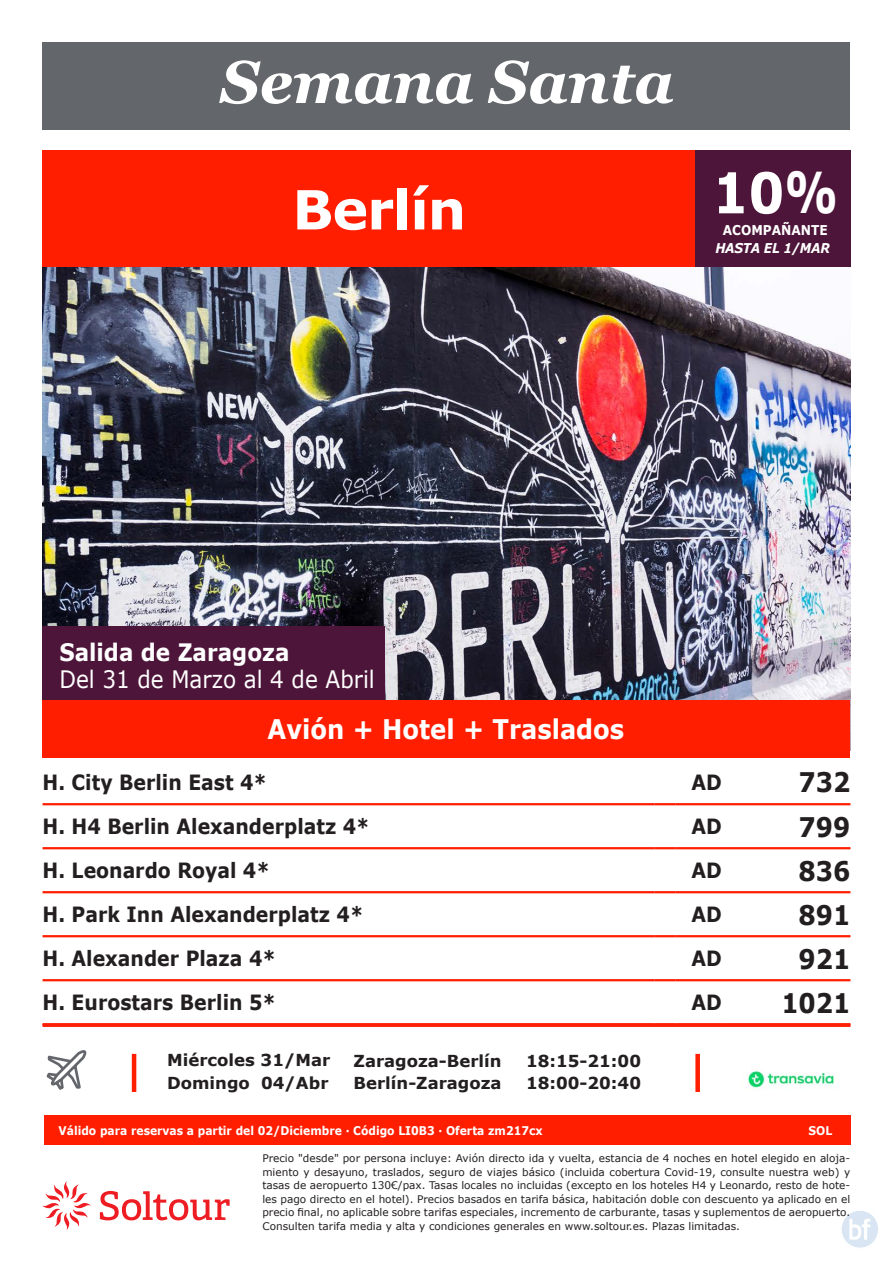
<style>
.page{position:relative;width:893px;height:1263px;background:#fff}
.page>*{position:absolute;margin:0;border:0;box-sizing:border-box;transform-origin:0 0}
.t1{font:italic 700 60px "Georgia";color:#fff}
.t2{font:700 56.25px "Verdana";color:#fff;scale:.9 1}
.t3{font:700 54px "Verdana";letter-spacing:-.02em;color:#fff}
.t4{font:700 27px "Verdana";color:#fff;scale:.9 1}
.t5{font:700 27px "Verdana";color:#231f20;scale:.9 1}
.t6{font:24px "Verdana";color:#fff;scale:.9 1}
.t7{font:700 24px "Verdana";color:#fff;scale:.9 1}
.t8{font:700 21px "Verdana";color:#231f20;scale:.9 1}
.t9{font:700 16.5px/22.5px "Verdana";color:#231f20}
.t10{font:italic 700 13.5px "Verdana";letter-spacing:-.02em;color:#fff;scale:.9 1}
.t11{font:700 13.5px "Verdana";color:#fff;scale:.9 1}
.t12{font:700 12px "Verdana";color:#fff;scale:.9 1}
.t13{font:10.5px/13.5px "Verdana";color:#231f20;text-align:justify}
</style>
<div class="page">
<img style="left:43px;top:267px;width:807px;height:433px">
<svg style="left:46px;top:1050px;width:41px;height:40px"></svg>
<hr style="left:132px;top:1054px;width:4px;height:38px;background:#ff1e00">
<div style="left:695px;top:1054px;width:5px;height:38px;background:#ff1e00"></div>
<img style="left:748px;top:1071px;width:86px;height:17px">
<hr style="left:43px;top:1024px;width:807px;height:3px;background:#ff1e00">
<div style="left:43px;top:151px;width:807px;height:116px;background:#ff1e00"></div>
<div style="left:695px;top:151px;width:155px;height:116px;background:#4d1539"></div>
<div style="left:43px;top:43px;width:807px;height:87px;background:#63666a"></div>
<div style="left:44px;top:1115px;width:806px;height:30px;background:#ff1e00"></div>
<div style="left:43px;top:700px;width:807px;height:57px;background:#ff1e00"></div>
<div style="left:43px;top:626px;width:342px;height:74px;background:#4d1539"></div>
<hr style="left:43px;top:803px;width:612px;height:2px;background:#ff1e00">
<hr style="left:655px;top:803px;width:20px;height:2px;background:#ff1e00">
<hr style="left:675px;top:803px;width:47px;height:2px;background:#ff1e00">
<hr style="left:722px;top:803px;width:128px;height:2px;background:#ff1e00">
<hr style="left:43px;top:847px;width:612px;height:2px;background:#ff1e00">
<hr style="left:655px;top:847px;width:20px;height:2px;background:#ff1e00">
<hr style="left:675px;top:847px;width:47px;height:2px;background:#ff1e00">
<hr style="left:722px;top:847px;width:128px;height:2px;background:#ff1e00">
<hr style="left:43px;top:891px;width:612px;height:2px;background:#ff1e00">
<hr style="left:655px;top:891px;width:20px;height:2px;background:#ff1e00">
<hr style="left:675px;top:891px;width:47px;height:2px;background:#ff1e00">
<hr style="left:722px;top:891px;width:128px;height:2px;background:#ff1e00">
<hr style="left:43px;top:935px;width:612px;height:2px;background:#ff1e00">
<hr style="left:655px;top:935px;width:20px;height:2px;background:#ff1e00">
<hr style="left:675px;top:935px;width:47px;height:2px;background:#ff1e00">
<hr style="left:722px;top:935px;width:128px;height:2px;background:#ff1e00">
<hr style="left:43px;top:979px;width:612px;height:2px;background:#ff1e00">
<hr style="left:655px;top:979px;width:20px;height:2px;background:#ff1e00">
<hr style="left:675px;top:979px;width:47px;height:2px;background:#ff1e00">
<hr style="left:722px;top:979px;width:128px;height:2px;background:#ff1e00">
<hr style="left:43px;top:1023px;width:612px;height:2px;background:#ff1e00">
<hr style="left:655px;top:1023px;width:20px;height:2px;background:#ff1e00">
<hr style="left:675px;top:1023px;width:47px;height:2px;background:#ff1e00">
<hr style="left:722px;top:1023px;width:128px;height:2px;background:#ff1e00">
<svg style="left:42px;top:1181px;width:188px;height:49px"></svg>
<img style="left:841px;top:1211px;width:37px;height:37px">
<h1 class="t1" style="left:220px;top:43px;width:455px">Semana Santa</h1>
<h3 class="t3" style="left:292px;top:172px;width:175px">Berlín</h3>
<h2 class="t2" style="left:712px;top:153px;width:141px">10%</h2>
<p class="t11" style="left:723px;top:221px;width:118px">ACOMPAÑANTE</p>
<p class="t10" style="left:715px;top:238px;width:129px">HASTA EL 1/MAR</p>
<h3 class="t7" style="left:59px;top:635px;width:257px">Salida de Zaragoza</h3>
<h3 class="t6" style="left:59px;top:663px;width:352px">Del 31 de Marzo al 4 de Abril</h3>
<h3 class="t4" style="left:268px;top:710px;width:398px">Avión + Hotel + Traslados</h3>
<h3 class="t8" style="left:43px;top:767px;width:251px">H. City Berlin East 4*</h3>
<h3 class="t8" style="left:692px;top:767px;width:35px">AD</h3>
<h3 class="t5" style="left:799px;top:763px;width:59px">732</h3>
<h3 class="t8" style="left:43px;top:812px;width:365px">H. H4 Berlin Alexanderplatz 4*</h3>
<h3 class="t8" style="left:692px;top:812px;width:35px">AD</h3>
<h3 class="t5" style="left:799px;top:808px;width:59px">799</h3>
<h3 class="t8" style="left:43px;top:856px;width:254px">H. Leonardo Royal 4*</h3>
<h3 class="t8" style="left:692px;top:856px;width:35px">AD</h3>
<h3 class="t5" style="left:799px;top:851px;width:59px">836</h3>
<h3 class="t8" style="left:43px;top:900px;width:358px">H. Park Inn Alexanderplatz 4*</h3>
<h3 class="t8" style="left:692px;top:900px;width:35px">AD</h3>
<h3 class="t5" style="left:799px;top:895px;width:59px">891</h3>
<h3 class="t8" style="left:43px;top:944px;width:261px">H. Alexander Plaza 4*</h3>
<h3 class="t8" style="left:692px;top:944px;width:35px">AD</h3>
<h3 class="t5" style="left:799px;top:939px;width:59px">921</h3>
<h3 class="t8" style="left:43px;top:988px;width:261px">H. Eurostars Berlin 5*</h3>
<h3 class="t8" style="left:692px;top:988px;width:35px">AD</h3>
<h3 class="t5" style="left:781px;top:983px;width:78px">1021</h3>
<h3 class="t9" style="left:167px;top:1049px;width:165px">Miércoles 31/Mar<br>Domingo 04/Abr</h3>
<h3 class="t9" style="left:354px;top:1049px;width:150px">Zaragoza-Berlín<br>Berlín-Zaragoza</h3>
<h3 class="t9" style="left:526px;top:1049px;width:117px">18:15-21:00<br>18:00-20:40</h3>
<p class="t12" style="left:59px;top:1122px;width:539px">Válido para reservas a partir del 02/Diciembre · Código LI0B3 · Oferta zm217cx</p>
<p class="t12" style="left:808px;top:1122px;width:28px">SOL</p>
<p class="t13" style="left:262px;top:1151px;width:589px">Precio "desde" por persona incluye: Avión directo ida y vuelta, estancia de 4 noches en hotel elegido en aloja&shy;miento y desayuno, traslados, seguro de viajes básico (incluida cobertura Covid-19, consulte nuestra web) y tasas de aeropuerto 130€/pax. Tasas locales no incluidas (excepto en los hoteles H4 y Leonardo, resto de hote&shy;les pago directo en el hotel). Precios basados en tarifa básica, habitación doble con descuento ya aplicado en el precio final, no aplicable sobre tarifas especiales, incremento de carburante, tasas y suplementos de aeropuerto.<br>Consulten tarifa media y alta y condiciones generales en www.soltour.es. Plazas limitadas.</p>
</div>
